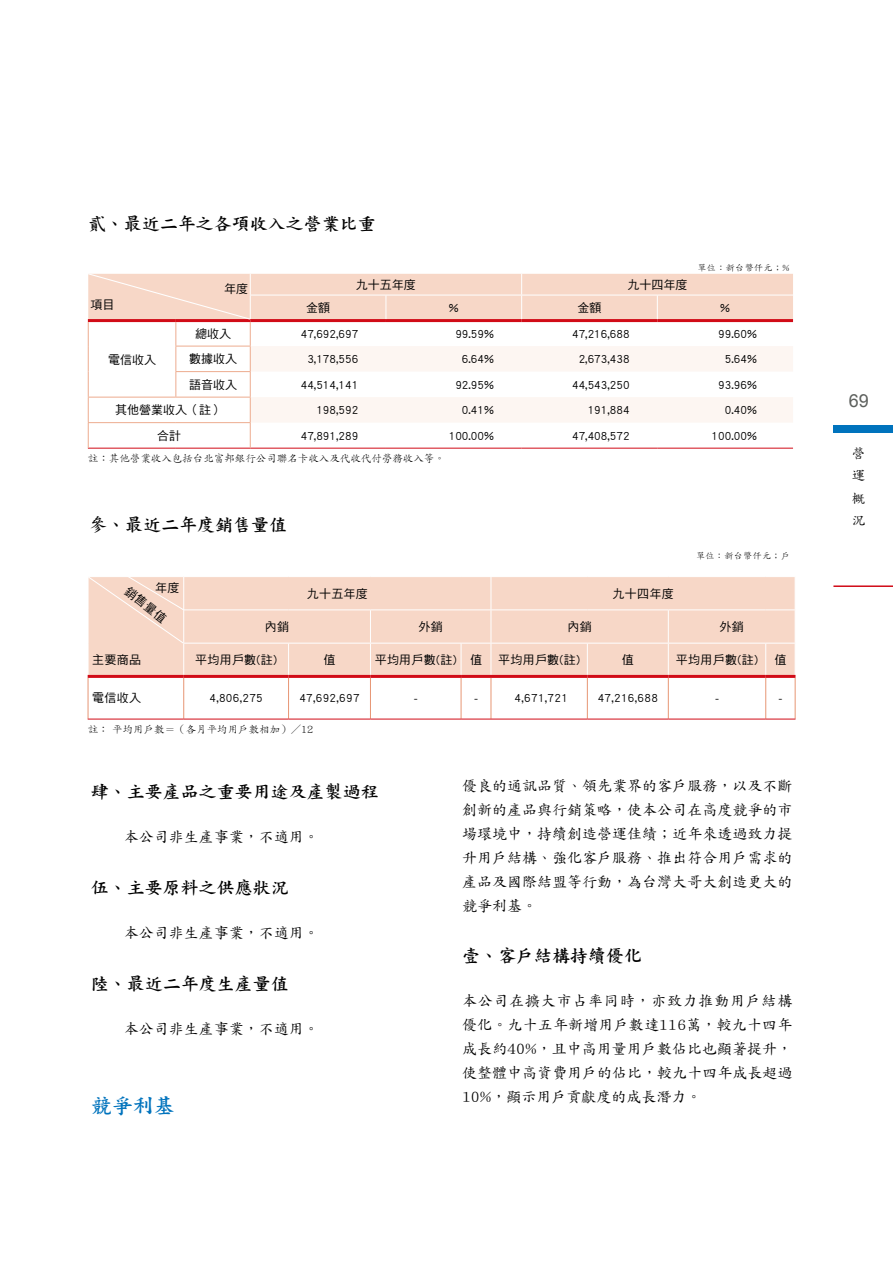
<style>
.page{position:relative;width:893px;height:1263px;background:#fff}
.page>*{position:absolute;margin:0;border:0;box-sizing:border-box;transform-origin:0 0}
.t1{font:21px "DF Kai Shu Std W7";color:#0073bd}
.t2{font:18px "DF Kai Shu Std W7";color:#000}
.t3{font:18px "Arial";color:#5d605d}
.t4{font:15px/24px "DF Kai Shu Std W5";color:#000;text-align:justify}
.t5{font:13.5px/22.5px "DF Kai Shu Std W5";color:#000;text-align:justify}
.t6{font:12px "DF Hei Std W5";color:#000}
.t7{font:10.5px "DF Kai Shu Std W3";color:#000}
.t8{font:9px "DF Kai Shu Std W3";letter-spacing:.05em;color:#000}
</style>
<div class="page">
<div style="left:833px;top:425px;width:60px;height:8px;background:#0073bd"></div>
<hr style="left:833px;top:585px;width:60px;height:2px;background:#d10b17">
<hr style="left:250px;top:448px;width:136px;height:1px;background:#d10b17">
<hr style="left:386px;top:448px;width:136px;height:1px;background:#d10b17">
<hr style="left:522px;top:448px;width:135px;height:1px;background:#d10b17">
<hr style="left:657px;top:448px;width:136px;height:1px;background:#d10b17">
<hr style="left:88px;top:448px;width:88px;height:1px;background:#d10b17">
<hr style="left:176px;top:448px;width:74px;height:1px;background:#d10b17">
<svg style="left:88px;top:274px;width:705px;height:174px"></svg>
<div style="left:89px;top:577px;width:706px;height:98px;background:#f7d7c7"></div>
<hr style="left:491px;top:577px;width:1px;height:32px;background:#fff">
<hr style="left:183px;top:609px;width:106px;height:1px;background:#fff">
<hr style="left:289px;top:609px;width:81px;height:1px;background:#fff">
<hr style="left:370px;top:609px;width:91px;height:1px;background:#fff">
<hr style="left:370px;top:610px;width:1px;height:33px;background:#fff">
<hr style="left:461px;top:609px;width:30px;height:1px;background:#fff">
<hr style="left:491px;top:609px;width:96px;height:1px;background:#fff">
<hr style="left:491px;top:610px;width:1px;height:33px;background:#fff">
<hr style="left:587px;top:609px;width:81px;height:1px;background:#fff">
<hr style="left:668px;top:609px;width:98px;height:1px;background:#fff">
<hr style="left:668px;top:610px;width:1px;height:33px;background:#fff">
<svg style="left:766px;top:609px;width:29px;height:1px"></svg>
<hr style="left:183px;top:643px;width:106px;height:1px;background:#fff">
<hr style="left:183px;top:643px;width:1px;height:32px;background:#fff">
<hr style="left:289px;top:643px;width:81px;height:1px;background:#fff">
<hr style="left:288px;top:643px;width:1px;height:32px;background:#fff">
<hr style="left:370px;top:643px;width:91px;height:1px;background:#fff">
<hr style="left:370px;top:643px;width:1px;height:32px;background:#fff">
<hr style="left:461px;top:643px;width:30px;height:1px;background:#fff">
<hr style="left:461px;top:643px;width:1px;height:32px;background:#fff">
<hr style="left:491px;top:643px;width:96px;height:1px;background:#fff">
<hr style="left:491px;top:643px;width:1px;height:32px;background:#fff">
<hr style="left:587px;top:643px;width:81px;height:1px;background:#fff">
<hr style="left:587px;top:643px;width:1px;height:32px;background:#fff">
<hr style="left:668px;top:643px;width:98px;height:1px;background:#fff">
<hr style="left:668px;top:643px;width:1px;height:32px;background:#fff">
<svg style="left:766px;top:643px;width:29px;height:1px"></svg>
<hr style="left:765px;top:643px;width:1px;height:32px;background:#fff">
<hr style="left:88px;top:675px;width:96px;height:3px;background:#d10b17">
<hr style="left:184px;top:675px;width:105px;height:3px;background:#d10b17">
<hr style="left:289px;top:675px;width:81px;height:3px;background:#d10b17">
<hr style="left:370px;top:675px;width:91px;height:3px;background:#d10b17">
<hr style="left:461px;top:675px;width:30px;height:3px;background:#d10b17">
<hr style="left:491px;top:675px;width:96px;height:3px;background:#d10b17">
<hr style="left:587px;top:675px;width:81px;height:3px;background:#d10b17">
<hr style="left:668px;top:675px;width:98px;height:3px;background:#d10b17">
<hr style="left:766px;top:675px;width:29px;height:3px;background:#d10b17">
<hr style="left:88px;top:678px;width:1px;height:41px;background:#e79674">
<hr style="left:183px;top:678px;width:1px;height:41px;background:#e79674">
<hr style="left:288px;top:678px;width:1px;height:41px;background:#e79674">
<hr style="left:370px;top:678px;width:1px;height:41px;background:#e79674">
<hr style="left:461px;top:678px;width:1px;height:41px;background:#e79674">
<hr style="left:491px;top:678px;width:1px;height:41px;background:#e79674">
<hr style="left:587px;top:678px;width:1px;height:41px;background:#e79674">
<hr style="left:668px;top:678px;width:1px;height:41px;background:#e79674">
<hr style="left:765px;top:678px;width:1px;height:41px;background:#e79674">
<hr style="left:795px;top:678px;width:1px;height:41px;background:#e79674">
<hr style="left:88px;top:719px;width:96px;height:1px;background:#d10b17">
<hr style="left:184px;top:719px;width:105px;height:1px;background:#d10b17">
<hr style="left:289px;top:719px;width:81px;height:1px;background:#d10b17">
<hr style="left:370px;top:719px;width:91px;height:1px;background:#d10b17">
<hr style="left:461px;top:719px;width:30px;height:1px;background:#d10b17">
<hr style="left:491px;top:719px;width:96px;height:1px;background:#d10b17">
<hr style="left:587px;top:719px;width:81px;height:1px;background:#d10b17">
<hr style="left:668px;top:719px;width:98px;height:1px;background:#d10b17">
<svg style="left:766px;top:719px;width:29px;height:1px"></svg>
<svg style="left:88px;top:577px;width:97px;height:66px;background:#f7d8c9"></svg>
<h2 class="t2" style="left:88px;top:213px;width:290px">貳、最近二年之各項收入之營業比重</h2>
<p class="t6" style="left:224px;top:282px;width:25px">年度</p>
<p class="t6" style="left:356px;top:278px;width:61px">九十五年度</p>
<p class="t6" style="left:627px;top:278px;width:61px">九十四年度</p>
<p class="t8" style="left:697px;top:263px;width:94px">單位：新台幣仟元；%</p>
<p class="t6" style="left:90px;top:298px;width:25px">項目</p>
<p class="t6" style="left:306px;top:301px;width:25px">金額</p>
<p class="t6" style="left:449px;top:301px;width:11px">%</p>
<p class="t6" style="left:577px;top:301px;width:25px">金額</p>
<p class="t6" style="left:720px;top:301px;width:11px">%</p>
<p class="t6" style="left:195px;top:327px;width:37px">總收入</p>
<p class="t6" style="left:301px;top:328px;width:59px">47,692,697</p>
<p class="t6" style="left:455px;top:328px;width:40px">99.59%</p>
<p class="t6" style="left:572px;top:328px;width:59px">47,216,688</p>
<p class="t6" style="left:718px;top:328px;width:40px">99.60%</p>
<p class="t6" style="left:189px;top:352px;width:49px">數據收入</p>
<p class="t6" style="left:307px;top:352px;width:52px">3,178,556</p>
<p class="t6" style="left:462px;top:352px;width:34px">6.64%</p>
<p class="t6" style="left:579px;top:352px;width:52px">2,673,438</p>
<p class="t6" style="left:725px;top:352px;width:34px">5.64%</p>
<p class="t6" style="left:189px;top:378px;width:49px">語音收入</p>
<p class="t6" style="left:301px;top:378px;width:59px">44,514,141</p>
<p class="t6" style="left:455px;top:378px;width:40px">92.95%</p>
<p class="t6" style="left:572px;top:378px;width:59px">44,543,250</p>
<p class="t6" style="left:718px;top:378px;width:40px">93.96%</p>
<p class="t6" style="left:115px;top:403px;width:109px">其他營業收入（註）</p>
<p class="t6" style="left:316px;top:403px;width:43px">198,592</p>
<p class="t6" style="left:462px;top:403px;width:34px">0.41%</p>
<p class="t6" style="left:588px;top:403px;width:43px">191,884</p>
<p class="t6" style="left:725px;top:403px;width:34px">0.40%</p>
<p class="t6" style="left:157px;top:429px;width:25px">合計</p>
<p class="t6" style="left:301px;top:429px;width:59px">47,891,289</p>
<p class="t6" style="left:449px;top:429px;width:47px">100.00%</p>
<p class="t6" style="left:572px;top:429px;width:59px">47,408,572</p>
<p class="t6" style="left:712px;top:429px;width:47px">100.00%</p>
<p class="t7" style="left:88px;top:452px;width:359px">註：其他營業收入包括台北富邦銀行公司聯名卡收入及代收代付勞務收入等。</p>
<p class="t6" style="left:108px;top:353px;width:49px">電信收入</p>
<h2 class="t2" style="left:89px;top:515px;width:200px">參、最近二年度銷售量值</h2>
<p class="t8" style="left:696px;top:551px;width:96px">單位：新台幣仟元；戶</p>
<p class="t6" style="left:155px;top:581px;width:26px">年度</p>
<p class="t6" style="left:130px;top:584px;width:50px;rotate:38deg">銷售量值</p>
<p class="t6" style="left:307px;top:587px;width:63px">九十五年度</p>
<p class="t6" style="left:612px;top:587px;width:63px">九十四年度</p>
<p class="t6" style="left:265px;top:620px;width:26px">內銷</p>
<p class="t6" style="left:419px;top:620px;width:26px">外銷</p>
<p class="t6" style="left:567px;top:620px;width:26px">內銷</p>
<p class="t6" style="left:720px;top:620px;width:26px">外銷</p>
<p class="t6" style="left:92px;top:653px;width:50px">主要商品</p>
<p class="t6" style="left:195px;top:653px;width:84px">平均用戶數(註)</p>
<p class="t6" style="left:323px;top:653px;width:13px">值</p>
<p class="t6" style="left:375px;top:653px;width:109px">平均用戶數(註) 值</p>
<p class="t6" style="left:498px;top:653px;width:84px">平均用戶數(註)</p>
<p class="t6" style="left:622px;top:653px;width:13px">值</p>
<p class="t6" style="left:676px;top:653px;width:84px">平均用戶數(註)</p>
<p class="t6" style="left:774px;top:653px;width:13px">值</p>
<p class="t6" style="left:92px;top:691px;width:50px">電信收入</p>
<p class="t6" style="left:209px;top:691px;width:55px">4,806,275</p>
<p class="t6" style="left:299px;top:691px;width:62px">47,692,697</p>
<p class="t6" style="left:414px;top:691px;width:5px">-</p>
<p class="t6" style="left:474px;top:691px;width:5px">-</p>
<p class="t6" style="left:515px;top:691px;width:55px">4,671,721</p>
<p class="t6" style="left:598px;top:691px;width:62px">47,216,688</p>
<p class="t6" style="left:715px;top:691px;width:5px">-</p>
<p class="t6" style="left:778px;top:691px;width:5px">-</p>
<p class="t7" style="left:88px;top:723px;width:227px">註： 平均用戶數＝（各月平均用戶數相加）／12</p>
<h2 class="t2" style="left:91px;top:782px;width:290px">肆、主要產品之重要用途及產製過程</h2>
<p class="t4" style="left:124px;top:824px;width:197px">本公司非生產事業，不適用。</p>
<h2 class="t2" style="left:91px;top:878px;width:200px">伍、主要原料之供應狀況</h2>
<p class="t4" style="left:124px;top:920px;width:197px">本公司非生產事業，不適用。</p>
<h2 class="t2" style="left:91px;top:974px;width:200px">陸、最近二年度生產量值</h2>
<p class="t4" style="left:124px;top:1016px;width:197px">本公司非生產事業，不適用。</p>
<h1 class="t1" style="left:91px;top:1094px;width:86px">競爭利基</h1>
<p class="t4" style="left:462px;top:773px;width:332px">優良的通訊品質、領先業界的客戶服務，以及不斷創新的產品與行銷策略，使本公司在高度競爭的市場環境中，持續創造營運佳績；近年來透過致力提升用戶結構、強化客戶服務、推出符合用戶需求的產品及國際結盟等行動，為台灣大哥大創造更大的競爭利基。</p>
<h2 class="t2" style="left:462px;top:945px;width:181px">壹、客戶結構持續優化</h2>
<p class="t4" style="left:462px;top:988px;width:332px">本公司在擴大市占率同時，亦致力推動用戶結構優化。九十五年新增用戶數達116萬，較九十四年成長約40%，且中高用量用戶數佔比也顯著提升，使整體中高資費用戶的佔比，較九十四年成長超過10%，顯示用戶貢獻度的成長潛力。</p>
<h2 class="t3" style="left:849px;top:391px;width:22px">69</h2>
<p class="t5" style="left:852px;top:441px;width:15px">營運概況</p>
</div>
